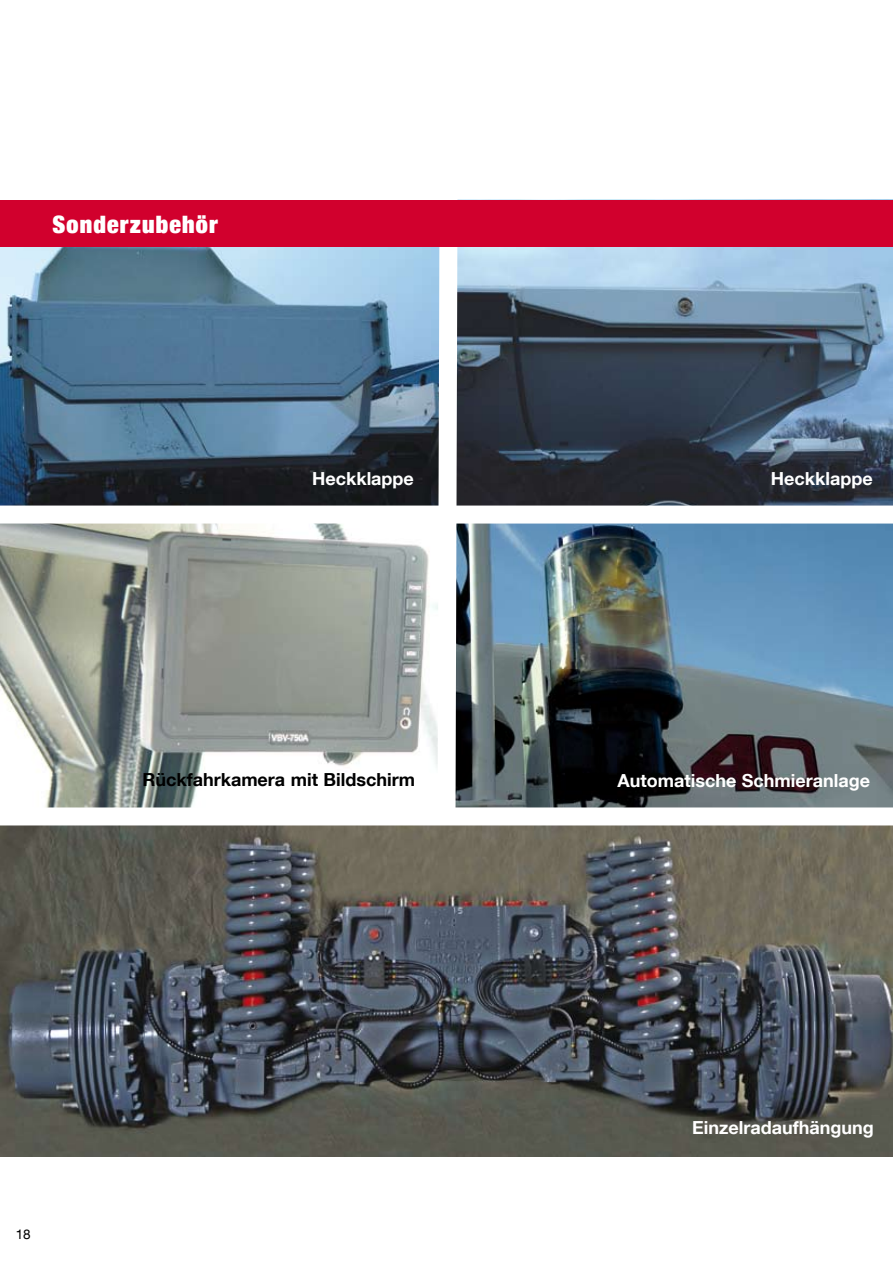
<style>
.page{position:relative;width:893px;height:1263px;background:#fff}
.page>*{position:absolute;margin:0;border:0;box-sizing:border-box;transform-origin:0 0}
.t1{font:900 condensed 24px "Helvetica Neue LT Com";letter-spacing:.05em;color:#fff}
.t2{font:700 18px "Helvetica Neue LT Com";color:#fff}
.t3{font:700 18px "Helvetica Neue LT Com";color:#000}
.t4{font:13.5px "Helvetica Neue LT Com";color:#000}
</style>
<div class="page">
<img style="left:0;top:825px;width:893px;height:332px">
<img style="left:0;top:247px;width:428px;height:258px">
<img style="left:467px;top:247px;width:426px;height:258px">
<img style="left:0;top:523px;width:428px;height:284px">
<img style="left:467px;top:523px;width:426px;height:284px">
<svg style="left:428px;top:199px;width:39px;height:637px"></svg>
<div style="left:0;top:200px;width:893px;height:47px;background:#d1002d"></div>
<h1 class="t1" style="left:53px;top:209px;width:167px">Sonderzubehör</h1>
<p class="t2" style="left:312px;top:467px;width:103px">Heckklappe</p>
<p class="t3" style="left:142px;top:768px;width:274px">Rückfahrkamera mit Bildschirm</p>
<p class="t4" style="left:16px;top:1225px;width:17px">18</p>
<p class="t2" style="left:771px;top:467px;width:103px">Heckklappe</p>
<p class="t2" style="left:617px;top:769px;width:254px">Automatische Schmieranlage</p>
<p class="t2" style="left:692px;top:1116px;width:183px">Einzelradaufhängung</p>
</div>
